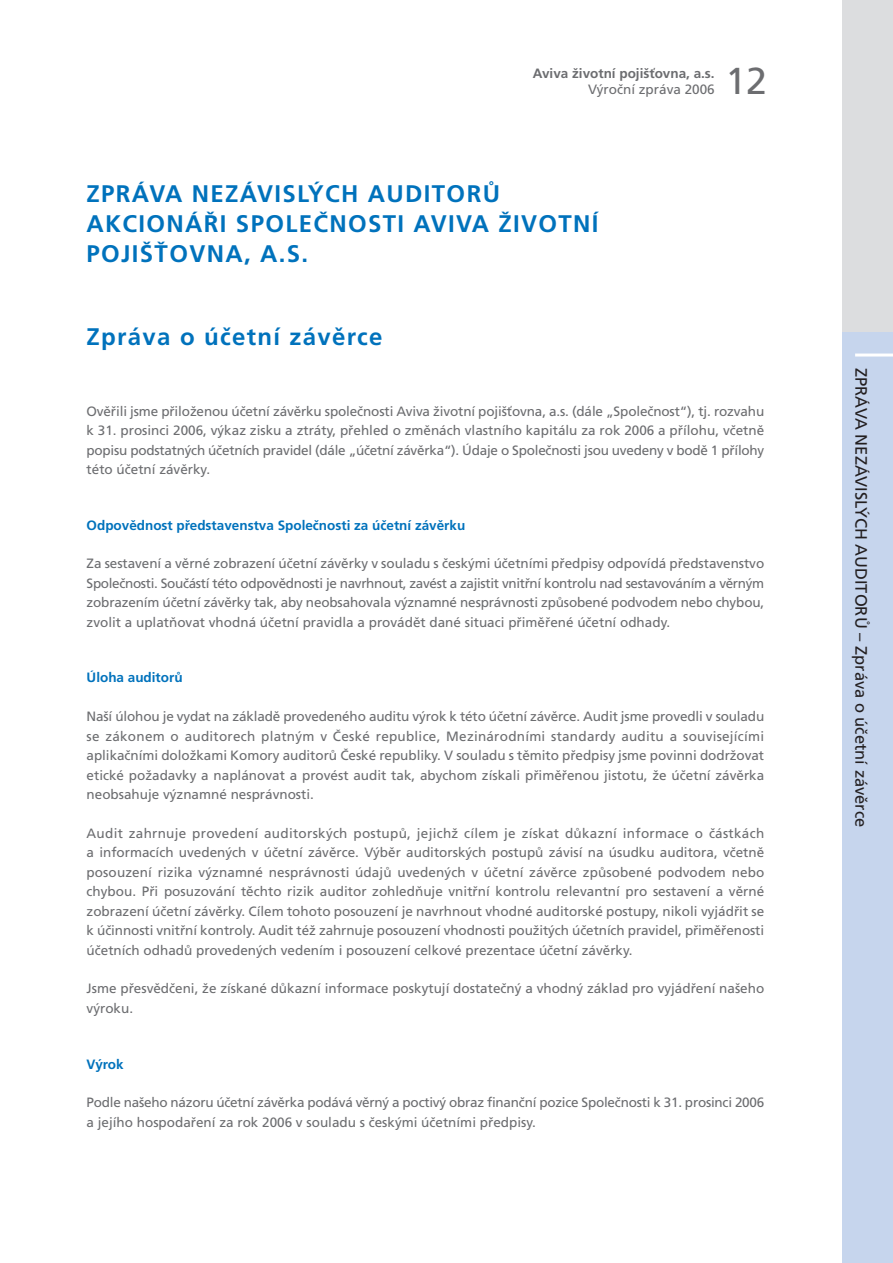
<style>
.page{position:relative;width:893px;height:1263px;background:#fff}
.page>*{position:absolute;margin:0;border:0;box-sizing:border-box;transform-origin:0 0}
.t1{font:37.5px "Frutiger CE";color:#6c6d70}
.t2{font:700 24px/30px "Frutiger CE";letter-spacing:.055em;color:#0072bc}
.t3{font:16.5px "Frutiger CE";color:#231f20}
.t4{font:13.5px/19.5px "Frutiger CE";color:#6c6d70;text-align:justify}
.t5{font:700 13.5px "Frutiger CE";color:#0072bc}
.t6{font:700 13.5px "Frutiger CE";color:#6c6d70}
</style>
<div class="page">
<svg style="left:842px;top:0;width:50px;height:1263px;background:#cbd7e9"></svg>
<p class="t6" style="left:532px;top:68px;width:183px">Aviva životní pojišťovna, a.s.</p>
<p class="t4" style="left:588px;top:81px;width:128px">Výroční zpráva 2006</p>
<h1 class="t1" style="left:725px;top:66px;width:43px">12</h1>
<h2 class="t2" style="left:87px;top:181px;width:513px">ZPRÁVA NEZÁVISLÝCH AUDITORŮ<br>AKCIONÁŘI SPOLEČNOSTI AVIVA ŽIVOTNÍ<br>POJIŠŤOVNA, A.S.</h2>
<h2 class="t2" style="left:87px;top:323px;width:297px">Zpráva o účetní závěrce</h2>
<p class="t4" style="left:87px;top:402px;width:679px">Ověřili jsme přiloženou účetní závěrku společnosti Aviva životní pojišťovna, a.s. (dále „Společnost“), tj. rozvahu k 31. prosinci 2006, výkaz zisku a ztráty, přehled o změnách vlastního kapitálu za rok 2006 a přílohu, včetně popisu podstatných účetních pravidel (dále „účetní závěrka“). Údaje o Společnosti jsou uvedeny v bodě 1 přílohy této účetní závěrky.</p>
<p class="t5" style="left:87px;top:520px;width:380px">Odpovědnost představenstva Společnosti za účetní závěrku</p>
<p class="t4" style="left:87px;top:555px;width:679px">Za sestavení a věrné zobrazení účetní závěrky v souladu s českými účetními předpisy odpovídá představenstvo Společnosti. Součástí této odpovědnosti je navrhnout, zavést a zajistit vnitřní kontrolu nad sestavováním a věrným zobrazením účetní závěrky tak, aby neobsahovala významné nesprávnosti způsobené podvodem nebo chybou, zvolit a uplatňovat vhodná účetní pravidla a provádět dané situaci přiměřené účetní odhady.</p>
<p class="t5" style="left:87px;top:672px;width:97px">Úloha auditorů</p>
<p class="t4" style="left:87px;top:708px;width:679px">Naší úlohou je vydat na základě provedeného auditu výrok k této účetní závěrce. Audit jsme provedli v souladu se zákonem o auditorech platným v České republice, Mezinárodními standardy auditu a souvisejícími aplikačními doložkami Komory auditorů České republiky. V souladu s těmito předpisy jsme povinni dodržovat etické požadavky a naplánovat a provést audit tak, abychom získali přiměřenou jistotu, že účetní závěrka neobsahuje významné nesprávnosti.</p>
<p class="t4" style="left:87px;top:824px;width:679px">Audit zahrnuje provedení auditorských postupů, jejichž cílem je získat důkazní informace o částkách a informacích uvedených v účetní závěrce. Výběr auditorských postupů závisí na úsudku auditora, včetně posouzení rizika významné nesprávnosti údajů uvedených v účetní závěrce způsobené podvodem nebo chybou. Při posuzování těchto rizik auditor zohledňuje vnitřní kontrolu relevantní pro sestavení a věrné zobrazení účetní závěrky. Cílem tohoto posouzení je navrhnout vhodné auditorské postupy, nikoli vyjádřit se k účinnosti vnitřní kontroly. Audit též zahrnuje posouzení vhodnosti použitých účetních pravidel, přiměřenosti účetních odhadů provedených vedením i posouzení celkové prezentace účetní závěrky.</p>
<p class="t4" style="left:87px;top:980px;width:679px">Jsme přesvědčeni, že získané důkazní informace poskytují dostatečný a vhodný základ pro vyjádření našeho výroku.</p>
<p class="t5" style="left:87px;top:1058px;width:39px">Výrok</p>
<p class="t4" style="left:87px;top:1094px;width:679px">Podle našeho názoru účetní závěrka podává věrný a poctivý obraz finanční pozice Společnosti k 31. prosinci 2006 a jejího hospodaření za rok 2006 v souladu s českými účetními předpisy.</p>
<p class="t3" style="left:867px;top:368px;width:461px;rotate:90deg">ZPRÁVA NEZÁVISLÝCH AUDITORŮ – Zpráva o účetní závěrce</p>
</div>
